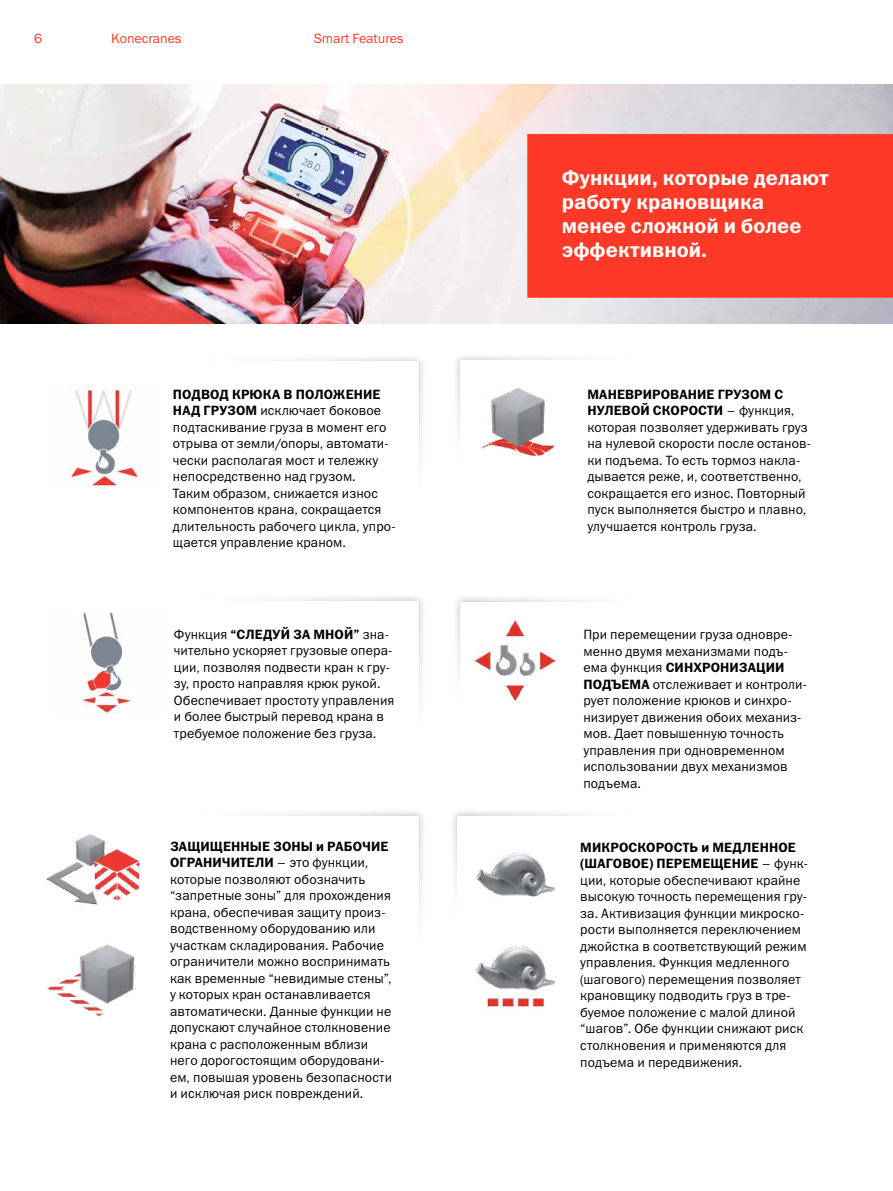
<style>
.page{position:relative;width:893px;height:1191px;background:#fff}
.page>*{position:absolute;margin:0;border:0;box-sizing:border-box;transform-origin:0 0}
.t1{font:21px/24px "Franklin Gothic Demi ITC";color:#fff}
.t2{font:13.5px/16.5px "Franklin Gothic Book ITC";letter-spacing:.01em;color:#000}
.t3{font:13.5px/16.5px "Franklin Gothic Demi ITC";letter-spacing:.01em;color:#000}
.t4{font:13.5px "Franklin Gothic Book ITC";color:#ff3927}
.s1{font-family:"Franklin Gothic Demi ITC"}
.s2{font-family:"Franklin Gothic Book ITC"}
</style>
<div class="page">
<div style="left:76px;top:592px;width:351px;height:182px;background:#000;opacity:.38"></div>
<div style="left:84px;top:601px;width:335px;height:165px;background:#fff"></div>
<div style="left:76px;top:807px;width:351px;height:182px;background:#000;opacity:.38"></div>
<div style="left:84px;top:816px;width:335px;height:165px;background:#fff"></div>
<div style="left:76px;top:353px;width:351px;height:182px;background:#000;opacity:.38"></div>
<div style="left:84px;top:362px;width:335px;height:165px;background:#fff"></div>
<div style="left:452px;top:593px;width:351px;height:182px;background:#000;opacity:.38"></div>
<div style="left:460px;top:602px;width:335px;height:165px;background:#fff"></div>
<img style="left:474px;top:620px;width:82px;height:82px">
<div style="left:449px;top:807px;width:351px;height:182px;background:#000;opacity:.38"></div>
<div style="left:457px;top:816px;width:335px;height:165px;background:#fff"></div>
<img style="left:475px;top:853px;width:81px;height:44px">
<img style="left:0;top:84px;width:893px;height:239px">
<img style="left:480px;top:387px;width:75px;height:70px">
<img style="left:46px;top:818px;width:94px;height:107px">
<img style="left:459px;top:946px;width:112px;height:61px">
<div style="left:527px;top:134px;width:366px;height:164px;background:#ff3927"></div>
<img style="left:70px;top:385px;width:72px;height:102px">
<img style="left:76px;top:611px;width:58px;height:102px">
<img style="left:47px;top:929px;width:99px;height:88px">
<p class="t4" style="left:34px;top:30px;width:10px">6</p>
<p class="t4" style="left:111px;top:30px;width:72px">Konecranes</p>
<p class="t4" style="left:314px;top:30px;width:91px">Smart Features</p>
<p class="t3" style="left:173px;top:386px;width:209px">ПОДВОД КРЮКА В ПОЛОЖЕНИЕ</p>
<p class="t2" style="left:173px;top:402px;width:224px"><span class="s1">НАД ГРУЗОМ</span> исключает боковое подтаскивание груза в момент его отрыва от земли/опоры, автомати&shy;чески располагая мост и тележку непосредственно над грузом.<br>Таким образом, снижается износ компонентов крана, сокращается длительность рабочего цикла, упро&shy;щается управление краном.</p>
<p class="t3" style="left:174px;top:626px;width:217px"><span class="s2">Функция</span> “СЛЕДУЙ ЗА МНОЙ” <span class="s2">зна-</span></p>
<p class="t2" style="left:174px;top:642px;width:222px">чительно ускоряет грузовые опера&shy;ции, позволяя подвести кран к гру&shy;зу, просто направляя крюк рукой.<br>Обеспечивает простоту управления и более быстрый перевод крана в требуемое положение без груза.</p>
<p class="t3" style="left:170px;top:838px;width:220px">ЗАЩИЩЕННЫЕ ЗОНЫ и РАБОЧИЕ<br>ОГРАНИЧИТЕЛИ <span class="s2">– это функции,</span></p>
<p class="t2" style="left:170px;top:870px;width:224px">которые позволяют обозначить “запретные зоны” для прохождения крана, обеспечивая защиту произ&shy;водственному оборудованию или участкам складирования. Рабочие ограничители можно воспринимать как временные “невидимые стены”, у которых кран останавливается автоматически. Данные функции не допускают случайное столкновение крана с расположенным вблизи него дорогостоящим оборудовани&shy;ем, повышая уровень безопасности и исключая риск повреждений.</p>
<h1 class="t1" style="left:562px;top:166px;width:268px">Функции, которые делают работу крановщика менее сложной и более эффективной.</h1>
<p class="t3" style="left:587px;top:386px;width:209px">МАНЕВРИРОВАНИЕ ГРУЗОМ С<br>НУЛЕВОЙ СКОРОСТИ <span class="s2">– функция,</span></p>
<p class="t2" style="left:587px;top:419px;width:225px">которая позволяет удерживать груз на нулевой скорости после останов&shy;ки подъема. То есть тормоз накла&shy;дывается реже, и, соответственно, сокращается его износ. Повторный пуск выполняется быстро и плавно, улучшается контроль груза.</p>
<p class="t2" style="left:583px;top:626px;width:211px">При перемещении груза одновре&shy;менно двумя механизмами подъ-</p>
<p class="t3" style="left:583px;top:660px;width:203px"><span class="s2">ема функция</span> СИНХРОНИЗАЦИИ</p>
<p class="t2" style="left:583px;top:675px;width:225px"><span class="s1">ПОДЪЕМА</span> отслеживает и контроли&shy;рует положение крюков и синхро&shy;низирует движения обоих механиз&shy;мов. Дает повышенную точность управления при одновременном использовании двух механизмов подъема.</p>
<p class="t3" style="left:580px;top:839px;width:229px">МИКРОСКОРОСТЬ и МЕДЛЕННОЕ (ШАГОВОЕ) ПЕРЕМЕЩЕНИЕ <span class="s2">– функ-</span></p>
<p class="t2" style="left:580px;top:871px;width:228px">ции, которые обеспечивают крайне высокую точность перемещения гру&shy;за. Активизация функции микроско&shy;рости выполняется переключением джойстка в соответствующий режим управления. Функция медленного (шагового) перемещения позволяет крановщику подводить груз в тре&shy;буемое положение с малой длиной “шагов”. Обе функции снижают риск столкновения и применяются для подъема и передвижения.</p>
</div>
